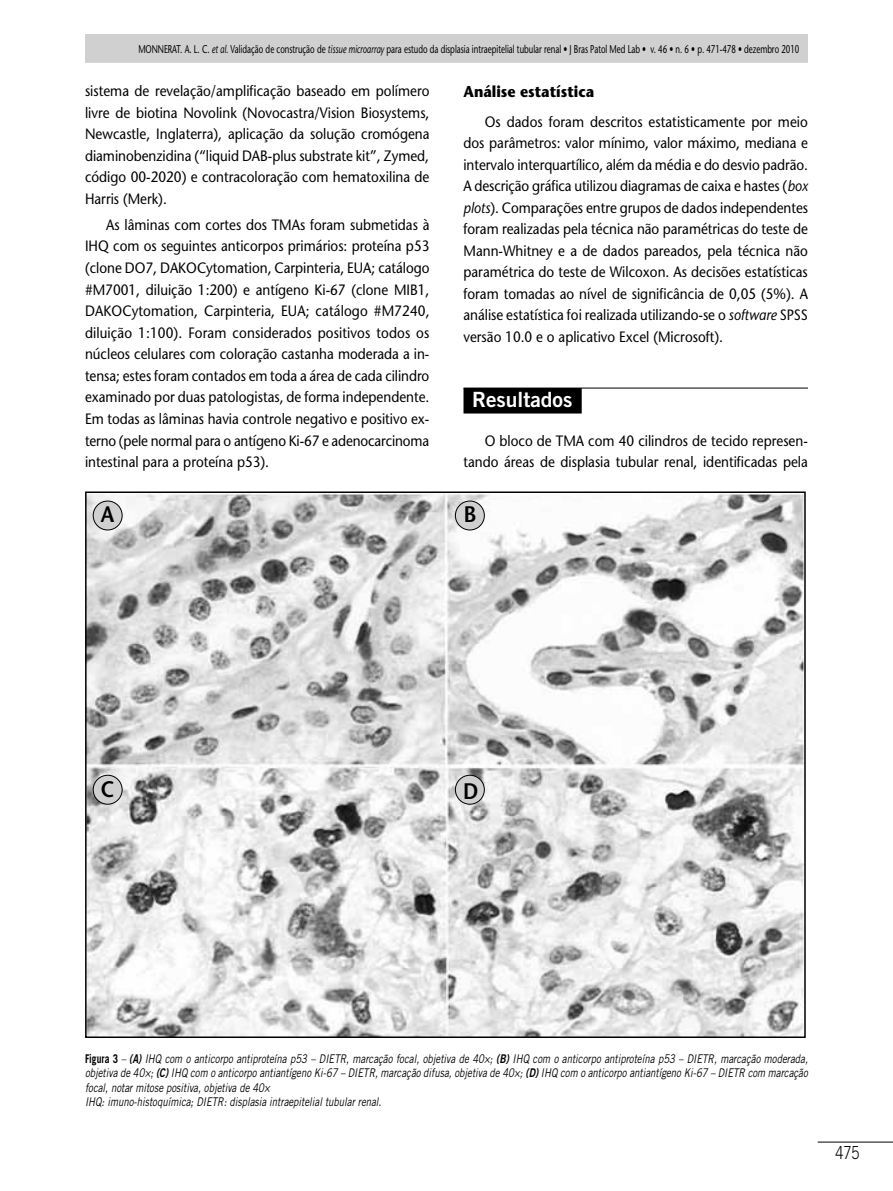
<style>
.page{position:relative;width:893px;height:1191px;background:#fff}
.page>*{position:absolute;margin:0;border:0;box-sizing:border-box;transform-origin:0 0}
.t1{font:600 22.5px "Stone Sans Std";color:#000;scale:.9 1}
.t2{font:21px "Trade Gothic LT Std Bd 2";color:#fff}
.t3{font:300 18px "Trade Gothic LT Std";color:#000;scale:.8 1}
.t4{font:700 15.75px "Stone Sans Std";color:#000;scale:.9 1}
.t5{font:500 15px/21.6px "Stone Sans Std";color:#000;text-align:justify;scale:.9 1}
.t6{font:italic 12px/14.4px "Trade Gothic LT Std";color:#000;scale:.8 1}
.t7{font:500 11.25px "Stone Sans Std";color:#000;scale:.7 1}
.s1{font-style:italic}
.s2{font-weight:700;font-style:normal}
.s3{font-weight:300}
.s4{font-family:"Trade Gothic LT Std Bd 2 Obl";font-style:normal}
</style>
<div class="page">
<div style="left:85px;top:34px;width:723px;height:29px;background:#d0d0d0"></div>
<hr style="left:818px;top:1141px;width:75px;height:1px;background:#000">
<hr style="left:463px;top:388px;width:345px;height:1px;background:#000">
<div style="left:463px;top:388px;width:119px;height:25px;background:#000"></div>
<img style="left:88px;top:494px;width:715px;height:541px">
<div style="left:93px;top:501px;width:29px;height:29px;background:#d0d0d0;border-radius:50%"></div>
<div style="left:93px;top:500px;width:30px;height:30px;border:1px solid #000;border-radius:50%"></div>
<div style="left:93px;top:775px;width:29px;height:29px;background:#d0d0d0;border-radius:50%"></div>
<div style="left:93px;top:775px;width:30px;height:29px;border:1px solid #000;border-radius:50%"></div>
<div style="left:455px;top:501px;width:29px;height:29px;background:#d0d0d0;border-radius:50%"></div>
<div style="left:455px;top:500px;width:30px;height:30px;border:1px solid #000;border-radius:50%"></div>
<div style="left:455px;top:775px;width:29px;height:29px;background:#d0d0d0;border-radius:50%"></div>
<div style="left:455px;top:775px;width:30px;height:29px;border:1px solid #000;border-radius:50%"></div>
<p class="t7" style="left:138px;top:42px;width:19px">Monnerat</p>
<p class="t7" style="left:180px;top:42px;width:886px">. A. L. C. <span class="s1">et al</span>. Validação de construção de <span class="s1">tissue microarray</span> para estudo da displasia intraepitelial tubular renal • J Bras Patol Med Lab • v. 46 • n. 6 • p. 471-478 • dezembro 2010</p>
<p class="t5" style="left:85px;top:80px;width:384px">sistema de revelação/amplificação baseado em polímero livre de biotina Novolink (Novocastra/Vision Biosystems, Newcastle, Inglaterra), aplicação da solução cromógena diaminobenzidina (“liquid DAB-plus substrate kit”, Zymed, código 00-2020) e contracoloração com hematoxilina de Harris (Merk).</p>
<p class="t5" style="left:85px;top:214px;width:384px;text-indent:21px">As lâminas com cortes dos TMAs foram submetidas à IHQ com os seguintes anticorpos primários: proteína p53 (clone DO7, DAKOCytomation, Carpinteria, EUA; catálogo #M7001, diluição 1:200) e antígeno Ki-67 (clone MIB1, DAKOCytomation, Carpinteria, EUA; catálogo #M7240, diluição 1:100). Foram considerados positivos todos os núcleos celulares com coloração castanha moderada a in&shy;tensa; estes foram contados em toda a área de cada cilindro examinado por duas patologistas, de forma independente.<br>Em todas as lâminas havia controle negativo e positivo ex&shy;terno (pele normal para o antígeno Ki-67 e adenocarcinoma intestinal para a proteína p53).</p>
<h1 class="t1" style="left:101px;top:501px;width:16px">A</h1>
<p class="t4" style="left:463px;top:82px;width:147px">Análise estatística</p>
<p class="t5" style="left:463px;top:111px;width:384px;text-indent:21px">Os dados foram descritos estatisticamente por meio dos parâmetros: valor mínimo, valor máximo, mediana e intervalo interquartílico, além da média e do desvio padrão.<br>A descrição gráfica utilizou diagramas de caixa e hastes (<span class="s1">box plots</span>). Comparações entre grupos de dados independentes foram realizadas pela técnica não paramétricas do teste de Mann-Whitney e a de dados pareados, pela técnica não paramétrica do teste de Wilcoxon. As decisões estatísticas foram tomadas ao nível de significância de 0,05 (5%). A análise estatística foi realizada utilizando-se o <span class="s1">software</span> SPSS versão 10.0 e o aplicativo Excel (Microsoft).</p>
<h2 class="t2" style="left:472px;top:387px;width:102px">Resultados</h2>
<p class="t5" style="left:463px;top:430px;width:384px;text-align:right">O bloco de TMA com 40 cilindros de tecido represen&shy;tando áreas de displasia tubular renal, identificadas pela</p>
<h1 class="t1" style="left:464px;top:501px;width:16px">B</h1>
<h1 class="t1" style="left:101px;top:775px;width:17px">C</h1>
<h1 class="t1" style="left:463px;top:777px;width:18px">D</h1>
<p class="t6" style="left:85px;top:1051px;width:905px"><span class="s2">Figura 3</span> <span class="s3">–</span> <span class="s4">(A)</span> IHQ com o anticorpo antiproteína p53 – DIETR, marcação focal, objetiva de 40×; <span class="s4">(B)</span> IHQ com o anticorpo antiproteína p53 – DIETR, marcação moderada, objetiva de 40×; <span class="s4">(C)</span> IHQ com o anticorpo antiantígeno Ki-67 – DIETR, marcação difusa, objetiva de 40×; <span class="s4">(D)</span> IHQ com o anticorpo antiantígeno Ki-67 – DIETR com marcação focal, notar mitose positiva, objetiva de 40×<br>IHQ: imuno-histoquímica; DIETR: displasia intraepitelial tubular renal.</p>
<p class="t3" style="left:836px;top:1141px;width:32px">475</p>
</div>
